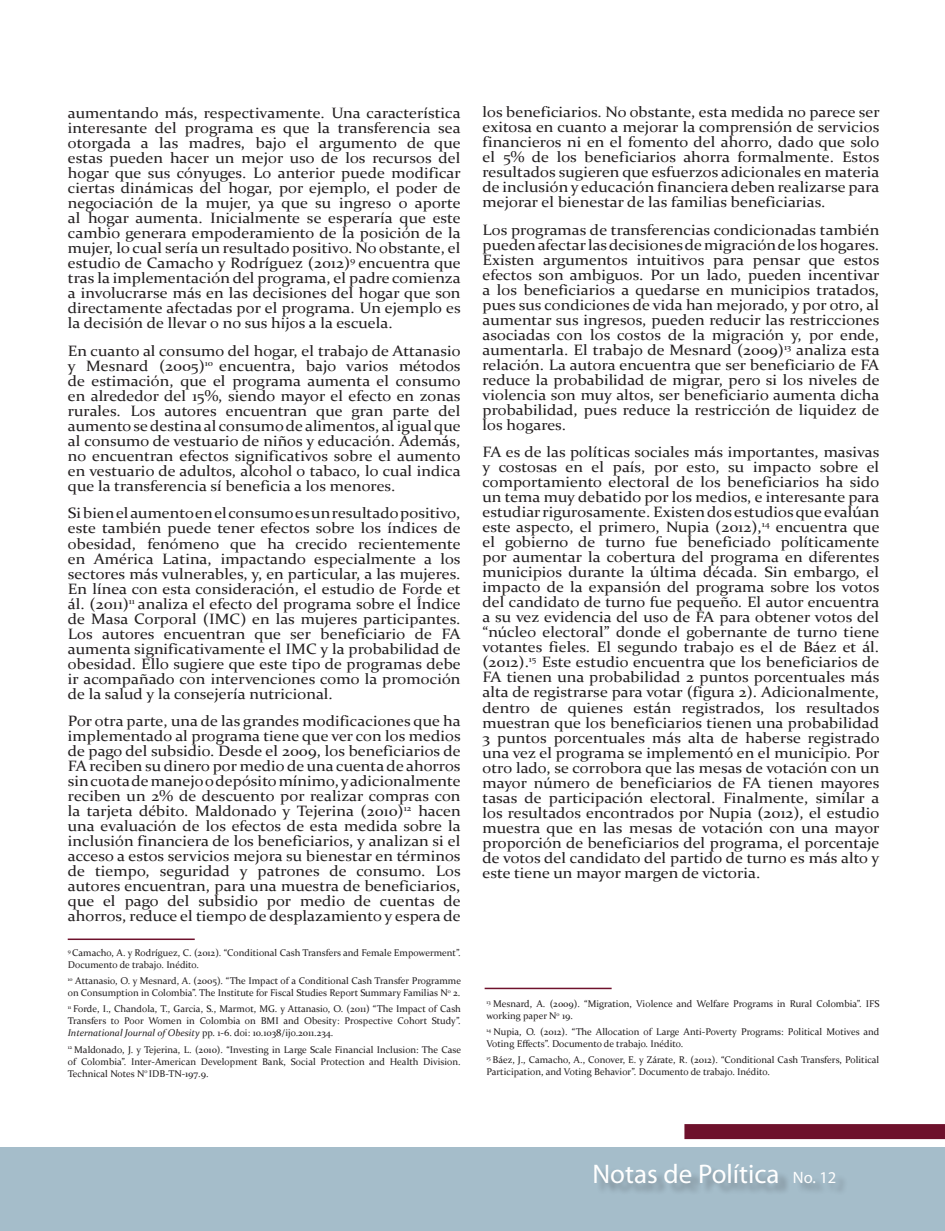
<style>
.page{position:relative;width:945px;height:1231px;background:#fff}
.page>*{position:absolute;margin:0;border:0;box-sizing:border-box;transform-origin:0 0}
.t1{font:27px "Myriad Pro";color:#fff}
.t2{font:27px "Arial";color:#fff}
.BODY{font:15px/15px "Constantia";color:#231f20;text-align:justify;scale:1.1 1}
.Footnote_text{font:9.75px/12px "Constantia";color:#231f20}
.s1{font-style:italic}
.s2{font-size:16.5px}
</style>
<div class="page">
<div style="left:684px;top:1124px;width:261px;height:15px;background:#6e112c"></div>
<hr style="left:68px;top:938px;width:127px;height:2px;background:#6e112c">
<hr style="left:484px;top:987px;width:127px;height:2px;background:#6e112c">
<div style="left:0;top:1147px;width:945px;height:83px;background:#a5bdca"></div>
<div style="left:596px;top:1165px;width:252px;height:30px;background:#231f20;opacity:.33"></div>
<p class="BODY" style="left:68px;top:105px;width:359px">aumentando más, respectivamente. Una característica interesante del programa es que la transferencia sea otorgada a las madres, bajo el argumento de que estas pueden hacer un mejor uso de los recursos del hogar que sus cónyuges. Lo anterior puede modificar ciertas dinámicas del hogar, por ejemplo, el poder de negociación de la mujer, ya que su ingreso o aporte al hogar aumenta. Inicialmente se esperaría que este cambio generara empoderamiento de la posición de la mujer, lo cual sería un resultado positivo. No obstante, el estudio de Camacho y Rodríguez (2012)<sup>9</sup> encuentra que tras la implementación del programa, el padre comienza a involucrarse más en las decisiones del hogar que son directamente afectadas por el programa. Un ejemplo es la decisión de llevar o no sus hijos a la escuela.</p>
<p class="BODY" style="left:68px;top:342px;width:358px">En cuanto al consumo del hogar, el trabajo de Attanasio y Mesnard (2005)<sup>10</sup> encuentra, bajo varios métodos de estimación, que el programa aumenta el consumo en alrededor del 15%, siendo mayor el efecto en zonas rurales. Los autores encuentran que gran parte del aumento se destina al consumo de alimentos, al igual que al consumo de vestuario de niños y educación. Además, no encuentran efectos significativos sobre el aumento en vestuario de adultos, alcohol o tabaco, lo cual indica que la transferencia sí beneficia a los menores.</p>
<p class="BODY" style="left:68px;top:505px;width:358px">Si bien el aumento en el consumo es un resultado positivo, este también puede tener efectos sobre los índices de obesidad, fenómeno que ha crecido recientemente en América Latina, impactando especialmente a los sectores más vulnerables, y, en particular, a las mujeres.<br>En línea con esta consideración, el estudio de Forde et ál. (2011)<sup>11</sup> analiza el efecto del programa sobre el Índice de Masa Corporal (IMC) en las mujeres participantes.<br>Los autores encuentran que ser beneficiario de FA aumenta significativamente el IMC y la probabilidad de obesidad. Ello sugiere que este tipo de programas debe ir acompañado con intervenciones como la promoción de la salud y la consejería nutricional.</p>
<p class="BODY" style="left:68px;top:713px;width:358px">Por otra parte, una de las grandes modificaciones que ha implementado al programa tiene que ver con los medios de pago del subsidio. Desde el 2009, los beneficiarios de FA reciben su dinero por medio de una cuenta de ahorros sin cuota de manejo o depósito mínimo, y adicionalmente reciben un 2% de descuento por realizar compras con la tarjeta débito. Maldonado y Tejerina (2010)<sup>12</sup> hacen una evaluación de los efectos de esta medida sobre la inclusión financiera de los beneficiarios, y analizan si el acceso a estos servicios mejora su bienestar en términos de tiempo, seguridad y patrones de consumo. Los autores encuentran, para una muestra de beneficiarios, que el pago del subsidio por medio de cuentas de ahorros, reduce el tiempo de desplazamiento y espera de</p>
<p class="Footnote_text" style="left:68px;top:946px;width:394px"><sup>9</sup> Camacho, A. y Rodríguez, C. (2012). “Conditional Cash Transfers and Female Empowerment”.<br>Documento de trabajo. Inédito.</p>
<p class="Footnote_text" style="left:68px;top:974px;width:395px"><sup>10</sup> Attanasio, O. y Mesnard, A. (2005). “The Impact of a Conditional Cash Transfer Programme on Consumption in Colombia”. The Institute for Fiscal Studies Report Summary Familias N<sup>o</sup> 2.</p>
<p class="Footnote_text" style="left:68px;top:1002px;width:395px;text-align:justify"><sup>11</sup> Forde, I., Chandola, T., Garcia, S., Marmot, MG. y Attanasio, O. (2011) “The Impact of Cash Transfers to Poor Women in Colombia on BMI and Obesity: Prospective Cohort Study”.<br><span class="s1">International Journal of Obesity</span> pp. 1-6. doi: 10.1038/ijo.2011.234.</p>
<p class="Footnote_text" style="left:68px;top:1042px;width:395px;text-align:justify"><sup>12</sup> Maldonado, J. y Tejerina, L. (2010). “Investing in Large Scale Financial Inclusion: The Case of Colombia”. Inter-American Development Bank, Social Protection and Health Division.<br>Technical Notes N<sup>o</sup> IDB-TN-197.9.</p>
<p class="BODY" style="left:482px;top:103px;width:362px">los beneficiarios. No obstante, esta medida no parece ser exitosa en cuanto a mejorar la comprensión de servicios financieros ni en el fomento del ahorro, dado que solo el 5% de los beneficiarios ahorra formalmente. Estos resultados sugieren que esfuerzos adicionales en materia de inclusión y educación financiera deben realizarse para mejorar el bienestar de las familias beneficiarias.</p>
<p class="BODY" style="left:482px;top:221px;width:362px">Los programas de transferencias condicionadas también pueden afectar las decisiones de migración de los hogares.<br>Existen argumentos intuitivos para pensar que estos efectos son ambiguos. Por un lado, pueden incentivar a los beneficiarios a quedarse en municipios tratados, pues sus condiciones de vida han mejorado, y por otro, al aumentar sus ingresos, pueden reducir las restricciones asociadas con los costos de la migración y, por ende, aumentarla. El trabajo de Mesnard (2009)<sup>13</sup> analiza esta relación. La autora encuentra que ser beneficiario de FA reduce la probabilidad de migrar, pero si los niveles de violencia son muy altos, ser beneficiario aumenta dicha probabilidad, pues reduce la restricción de liquidez de los hogares.</p>
<p class="BODY" style="left:482px;top:444px;width:362px">FA es de las políticas sociales más importantes, masivas y costosas en el país, por esto, su impacto sobre el comportamiento electoral de los beneficiarios ha sido un tema muy debatido por los medios, e interesante para estudiar rigurosamente. Existen dos estudios que evalúan este aspecto, el primero, Nupia (2012),<sup>14</sup> encuentra que el gobierno de turno fue beneficiado políticamente por aumentar la cobertura del programa en diferentes municipios durante la última década. Sin embargo, el impacto de la expansión del programa sobre los votos del candidato de turno fue pequeño. El autor encuentra a su vez evidencia del uso de FA para obtener votos del “núcleo electoral” donde el gobernante de turno tiene votantes fieles. El segundo trabajo es el de Báez et ál. (2012).<sup>15</sup> Este estudio encuentra que los beneficiarios de FA tienen una probabilidad 2 puntos porcentuales más alta de registrarse para votar (figura 2). Adicionalmente, dentro de quienes están registrados, los resultados muestran que los beneficiarios tienen una probabilidad 3 puntos porcentuales más alta de haberse registrado una vez el programa se implementó en el municipio. Por otro lado, se corrobora que las mesas de votación con un mayor número de beneficiarios de FA tienen mayores tasas de participación electoral. Finalmente, similar a los resultados encontrados por Nupia (2012), el estudio muestra que en las mesas de votación con una mayor proporción de beneficiarios del programa, el porcentaje de votos del candidato del partido de turno es más alto y este tiene un mayor margen de victoria.</p>
<p class="Footnote_text" style="left:486px;top:997px;width:394px"><sup>13</sup> Mesnard, A. (2009). “Migration, Violence and Welfare Programs in Rural Colombia”. IFS working paper N<sup>o</sup> 19.</p>
<p class="Footnote_text" style="left:486px;top:1025px;width:394px"><sup>14</sup> Nupia, O. (2012). “The Allocation of Large Anti-Poverty Programs: Political Motives and<br>Voting Effects”. Documento de trabajo. Inédito.</p>
<p class="Footnote_text" style="left:486px;top:1053px;width:394px"><sup>15</sup> Báez, J., Camacho, A., Conover, E. y Zárate, R. (2012). “Conditional Cash Transfers, Political<br>Participation, and Voting Behavior”. Documento de trabajo. Inédito.</p>
<p class="t2" style="left:622px;top:1153px;width:263px">Notas de Política <span class="s2">No. 8</span></p>
<p class="t1" style="left:592px;top:1157px;width:245px">Notas de Política <span class="s2">No. 12</span></p>
</div>
